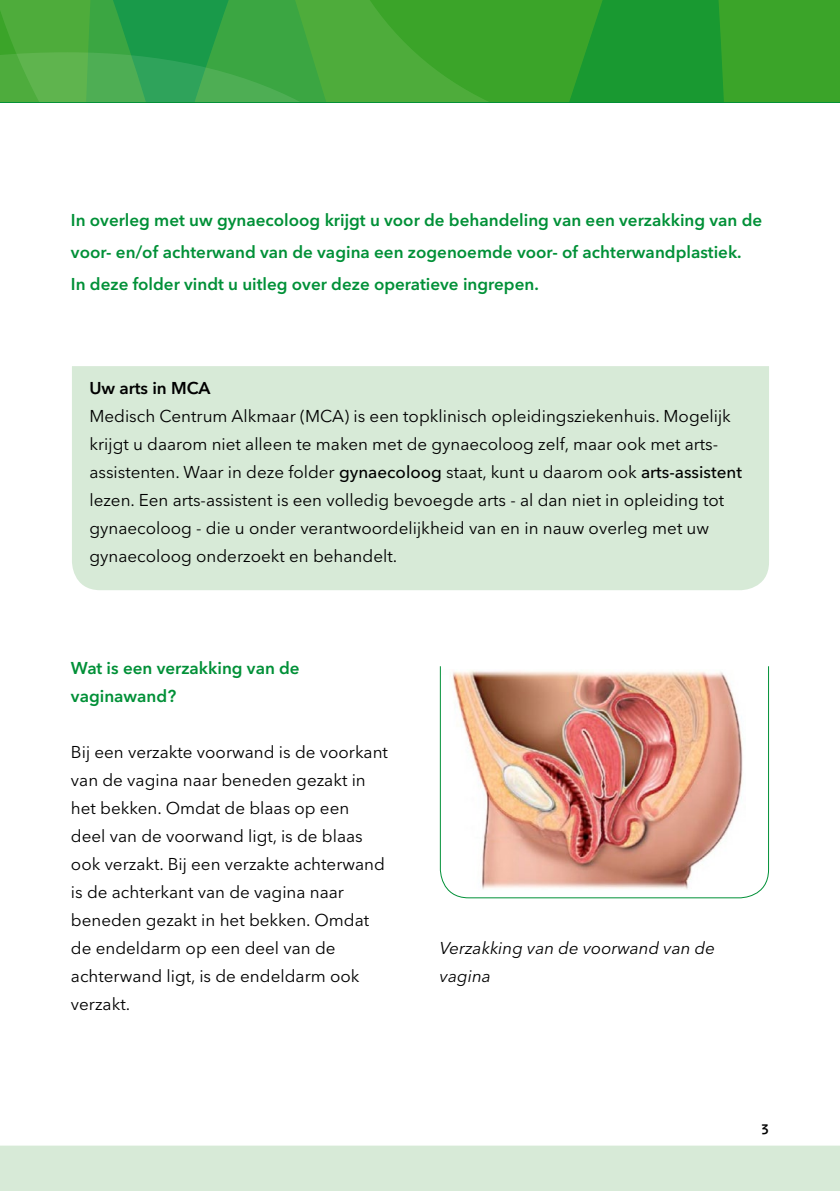
<style>
.page{position:relative;width:840px;height:1191px;background:#fff}
.page>*{position:absolute;margin:0;border:0;box-sizing:border-box;transform-origin:0 0}
.t1{font:17px/28px "Avenir Next LT Pro";color:#000}
.t2{font:600 17px/32px "Avenir Next LT Pro";color:#009037}
.t3{font:italic 17px/28px "Avenir Next LT Pro";color:#000}
.t4{font:600 17px "Avenir Next LT Pro";color:#000}
.t5{font:600 14px "Avenir Next LT Pro";color:#000}
.s1{font-weight:500}
</style>
<div class="page">
<svg style="left:0;top:0;width:839px;height:102px;background:#36a333"></svg>
<svg style="left:0;top:52px;width:300px;height:50px;background:#45aa4d"></svg>
<div style="left:0;top:1145px;width:839px;height:46px;background:#d7ead7"></div>
<div style="left:72px;top:366px;width:696px;height:224px;background:#d7ead7"></div>
<img style="left:439px;top:666px;width:330px;height:233px">
<p class="t2" style="left:71px;top:204px;width:692px">In overleg met uw gynaecoloog krijgt u voor de behandeling van een verzakking van de voor- en/of achterwand van de vagina een zogenoemde voor- of achterwandplastiek.<br>In deze folder vindt u uitleg over deze operatieve ingrepen.</p>
<p class="t4" style="left:89px;top:378px;width:122px">Uw arts in MCA</p>
<p class="t1" style="left:89px;top:402px;width:653px">Medisch Centrum Alkmaar (MCA) is een topklinisch opleidingsziekenhuis. Mogelijk krijgt u daarom niet alleen te maken met de gynaecoloog zelf, maar ook met arts&shy;assistenten. Waar in deze folder <span class="s1">gynaecoloog</span> staat, kunt u daarom ook <span class="s1">arts-assistent </span>lezen. Een arts-assistent is een volledig bevoegde arts - al dan niet in opleiding tot gynaecoloog - die u onder verantwoordelijkheid van en in nauw overleg met uw gynaecoloog onderzoekt en behandelt.</p>
<p class="t2" style="left:71px;top:654px;width:230px;line-height:28px">Wat is een verzakking van de vaginawand?</p>
<p class="t1" style="left:71px;top:738px;width:318px">Bij een verzakte voorwand is de voorkant van de vagina naar beneden gezakt in het bekken. Omdat de blaas op een deel van de voorwand ligt, is de blaas ook verzakt. Bij een verzakte achterwand is de achterkant van de vagina naar beneden gezakt in het bekken. Omdat de endeldarm op een deel van de achterwand ligt, is de endeldarm ook verzakt.</p>
<p class="t3" style="left:439px;top:934px;width:276px">Verzakking van de voorwand van de vagina</p>
<p class="t5" style="left:760px;top:1118px;width:9px">3</p>
</div>
